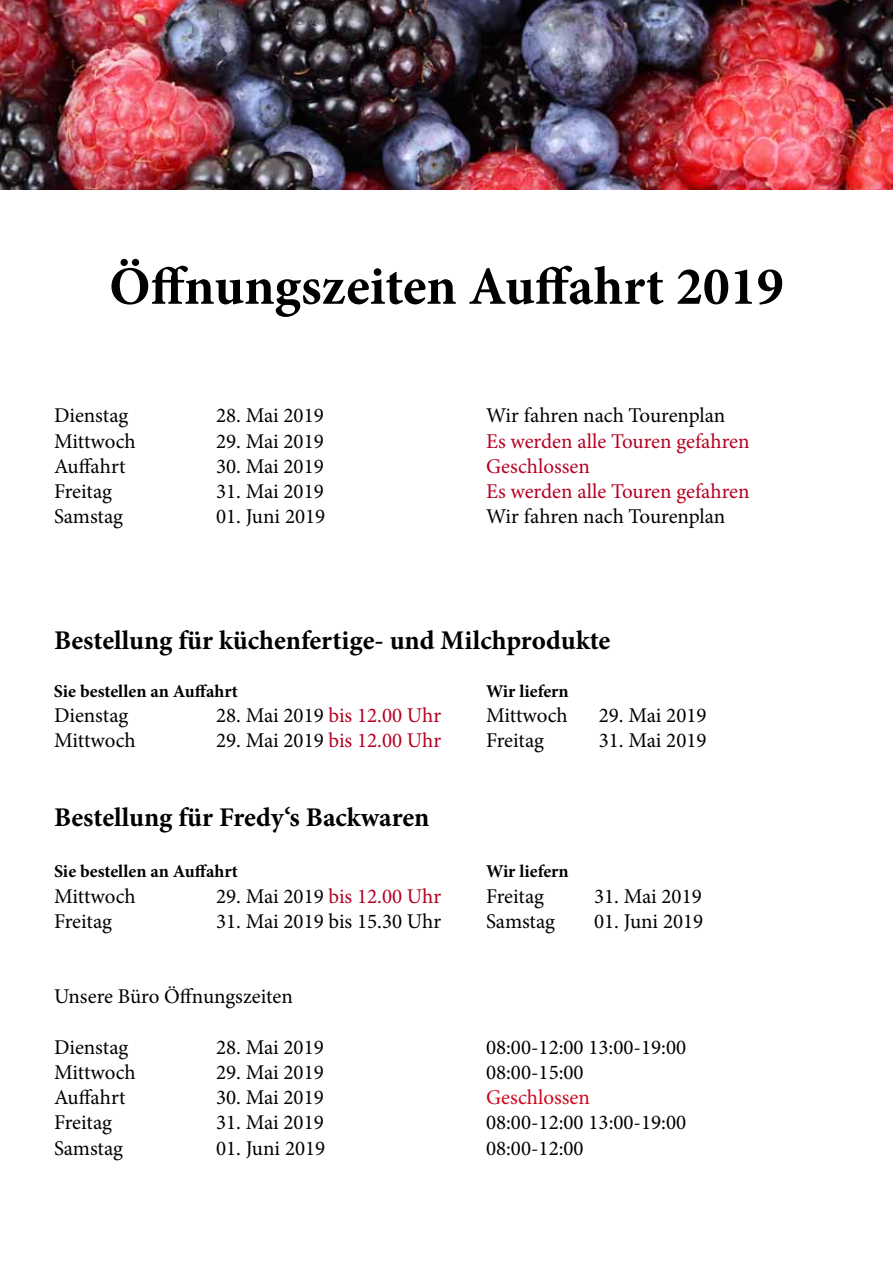
<style>
.page{position:relative;width:893px;height:1263px;background:#fff}
.page>*{position:absolute;margin:0;border:0;box-sizing:border-box;transform-origin:0 0}
.t1{font:700 54px "Minion Pro";color:#000}
.t2{font:700 27px "Minion Pro";color:#000}
.t3{font:21px "Minion Pro";color:#000}
.t4{font:21px "Minion Pro";color:#b50021}
.t5{font:21px "Minion Pro";color:#cd071e}
.t6{font:700 18px "Minion Pro";color:#000}
.s1{color:#000}
</style>
<div class="page">
<img style="left:0;top:0;width:893px;height:189px">
<h1 class="t1" style="left:109px;top:248px;width:676px">Öffnungszeiten Auffahrt 2019</h1>
<p class="t3" style="left:54px;top:402px;width:76px">Dienstag</p>
<p class="t3" style="left:216px;top:402px;width:109px">28. Mai 2019</p>
<p class="t3" style="left:486px;top:402px;width:241px">Wir fahren nach Tourenplan</p>
<p class="t3" style="left:54px;top:427px;width:83px">Mittwoch</p>
<p class="t3" style="left:216px;top:427px;width:109px">29. Mai 2019</p>
<p class="t4" style="left:486px;top:427px;width:265px">Es werden alle Touren gefahren</p>
<p class="t3" style="left:54px;top:452px;width:73px">Auffahrt</p>
<p class="t3" style="left:216px;top:452px;width:109px">30. Mai 2019</p>
<p class="t4" style="left:486px;top:452px;width:105px">Geschlossen</p>
<p class="t3" style="left:54px;top:477px;width:60px">Freitag</p>
<p class="t3" style="left:216px;top:477px;width:109px">31. Mai 2019</p>
<p class="t4" style="left:486px;top:477px;width:265px">Es werden alle Touren gefahren</p>
<p class="t3" style="left:54px;top:502px;width:71px">Samstag</p>
<p class="t3" style="left:216px;top:502px;width:111px">01. Juni 2019</p>
<p class="t3" style="left:486px;top:502px;width:241px">Wir fahren nach Tourenplan</p>
<p class="t2" style="left:54px;top:622px;width:558px">Bestellung für küchenfertige- und Milchprodukte</p>
<p class="t6" style="left:54px;top:678px;width:186px">Sie bestellen an Auffahrt</p>
<p class="t6" style="left:486px;top:678px;width:84px">Wir liefern</p>
<p class="t3" style="left:54px;top:701px;width:76px">Dienstag</p>
<p class="t4" style="left:216px;top:701px;width:227px"><span class="s1">28. Mai 2019</span> bis 12.00 Uhr</p>
<p class="t3" style="left:486px;top:701px;width:83px">Mittwoch</p>
<p class="t3" style="left:599px;top:701px;width:109px">29. Mai 2019</p>
<p class="t3" style="left:54px;top:726px;width:83px">Mittwoch</p>
<p class="t4" style="left:216px;top:726px;width:227px"><span class="s1">29. Mai 2019</span> bis 12.00 Uhr</p>
<p class="t3" style="left:486px;top:726px;width:60px">Freitag</p>
<p class="t3" style="left:599px;top:726px;width:109px">31. Mai 2019</p>
<p class="t2" style="left:54px;top:799px;width:377px">Bestellung für Fredy‘s Backwaren</p>
<p class="t6" style="left:54px;top:859px;width:186px">Sie bestellen an Auffahrt</p>
<p class="t6" style="left:486px;top:859px;width:84px">Wir liefern</p>
<p class="t3" style="left:54px;top:882px;width:83px">Mittwoch</p>
<p class="t4" style="left:216px;top:882px;width:227px"><span class="s1">29. Mai 2019</span> bis 12.00 Uhr</p>
<p class="t3" style="left:486px;top:882px;width:60px">Freitag</p>
<p class="t3" style="left:594px;top:882px;width:109px">31. Mai 2019</p>
<p class="t3" style="left:54px;top:907px;width:60px">Freitag</p>
<p class="t3" style="left:216px;top:907px;width:227px">31. Mai 2019 bis 15.30 Uhr</p>
<p class="t3" style="left:486px;top:907px;width:71px">Samstag</p>
<p class="t3" style="left:594px;top:907px;width:111px">01. Juni 2019</p>
<p class="t3" style="left:54px;top:983px;width:240px">Unsere Büro Öffnungszeiten</p>
<p class="t3" style="left:54px;top:1033px;width:76px">Dienstag</p>
<p class="t3" style="left:216px;top:1033px;width:109px">28. Mai 2019</p>
<p class="t3" style="left:486px;top:1033px;width:202px">08:00-12:00 13:00-19:00</p>
<p class="t3" style="left:54px;top:1058px;width:83px">Mittwoch</p>
<p class="t3" style="left:216px;top:1058px;width:109px">29. Mai 2019</p>
<p class="t3" style="left:486px;top:1058px;width:99px">08:00-15:00</p>
<p class="t3" style="left:54px;top:1083px;width:73px">Auffahrt</p>
<p class="t3" style="left:216px;top:1083px;width:109px">30. Mai 2019</p>
<p class="t5" style="left:486px;top:1083px;width:105px">Geschlossen</p>
<p class="t3" style="left:54px;top:1109px;width:60px">Freitag</p>
<p class="t3" style="left:216px;top:1109px;width:109px">31. Mai 2019</p>
<p class="t3" style="left:486px;top:1109px;width:202px">08:00-12:00 13:00-19:00</p>
<p class="t3" style="left:54px;top:1134px;width:71px">Samstag</p>
<p class="t3" style="left:216px;top:1134px;width:111px">01. Juni 2019</p>
<p class="t3" style="left:486px;top:1134px;width:99px">08:00-12:00</p>
</div>
